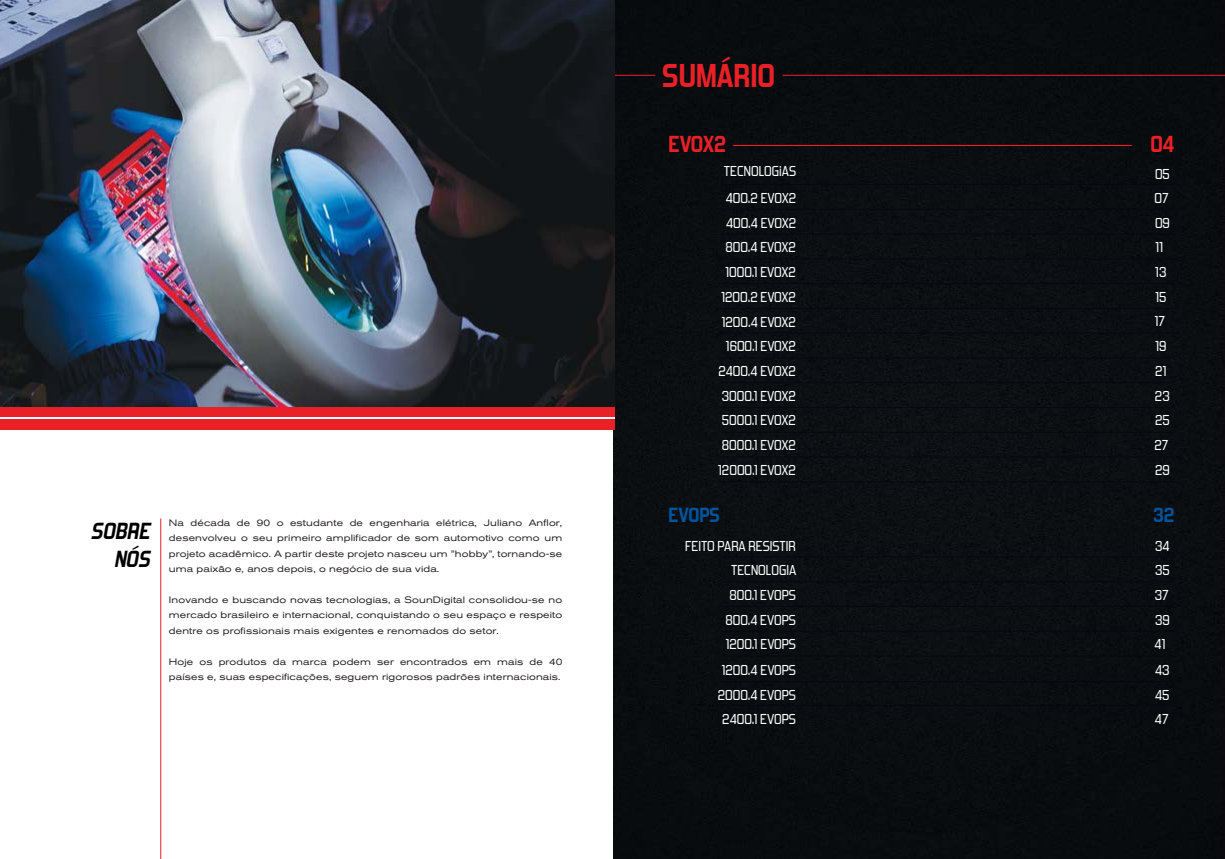
<style>
.page{position:relative;width:1225px;height:859px;background:#fff}
.page>*{position:absolute;margin:0;border:0;box-sizing:border-box;transform-origin:0 0}
.t1{font:700 32.8px "Forgotten Futurist Rg";color:#eb2027}
.t2{font:italic 700 23.1px/27.8px "Forgotten Futurist Rg";color:#000;text-align:right}
.t3{font:700 23px "Forgotten Futurist Rg";color:#eb2027}
.t4{font:700 20.4px "Forgotten Futurist Rg";color:#00549f}
.t5{font:14.3px/24.7px "Forgotten Futurist Rg";color:#fff}
.t6{font:expanded 9.3px/15.4px "Akzidenz Grotesk BQ";letter-spacing:.015em;color:#231f20;text-align:justify}
</style>
<div class="page">
<div style="left:613px;top:0;width:612px;height:859px;background:#0a0e11"></div>
<hr style="left:782px;top:75px;width:443px;height:1px;background:#ea2027">
<hr style="left:613px;top:75px;width:42px;height:1px;background:#ea2027">
<hr style="left:721px;top:556px;width:453px;height:1px;background:#060a10">
<hr style="left:721px;top:581px;width:453px;height:1px;background:#060a10">
<hr style="left:721px;top:606px;width:453px;height:1px;background:#060a10">
<hr style="left:721px;top:631px;width:453px;height:1px;background:#060a10">
<hr style="left:721px;top:655px;width:453px;height:1px;background:#060a10">
<hr style="left:720px;top:681px;width:453px;height:1px;background:#060a10">
<hr style="left:720px;top:705px;width:454px;height:1px;background:#060a10">
<hr style="left:733px;top:145px;width:398px;height:1px;background:#ea2027">
<hr style="left:721px;top:209px;width:453px;height:1px;background:#060a10">
<hr style="left:721px;top:234px;width:453px;height:1px;background:#060a10">
<hr style="left:721px;top:184px;width:453px;height:1px;background:#060a10">
<hr style="left:721px;top:258px;width:453px;height:1px;background:#060a10">
<hr style="left:721px;top:283px;width:453px;height:1px;background:#060a10">
<hr style="left:721px;top:308px;width:453px;height:1px;background:#060a10">
<hr style="left:721px;top:333px;width:453px;height:1px;background:#060a10">
<hr style="left:721px;top:357px;width:453px;height:1px;background:#060a10">
<hr style="left:721px;top:382px;width:453px;height:1px;background:#060a10">
<hr style="left:721px;top:407px;width:453px;height:1px;background:#060a10">
<hr style="left:721px;top:432px;width:453px;height:1px;background:#060a10">
<hr style="left:721px;top:457px;width:453px;height:1px;background:#060a10">
<hr style="left:721px;top:481px;width:453px;height:1px;background:#060a10">
<img style="left:0;top:0;width:614px;height:407px">
<div style="left:0;top:407px;width:614px;height:23px;background:#e92026"></div>
<hr style="left:0;top:418px;width:614px;height:1px;background:#fff">
<hr style="left:160px;top:518px;width:1px;height:341px;background:#e91e26">
<h2 class="t2" style="left:91px;top:517px;width:60px">SOBRE<br>NÓS</h2>
<p class="t6" style="left:169px;top:515px;width:395px">Na década de 90 o estudante de engenharia elétrica, Juliano Anflor, desenvolveu o seu primeiro amplificador de som automotivo como um projeto acadêmico. A partir deste projeto nasceu um ”hobby”, tornando-se uma paixão e, anos depois, o negócio de sua vida.</p>
<p class="t6" style="left:169px;top:592px;width:395px">Inovando e buscando novas tecnologias, a SounDigital consolidou-se no mercado brasileiro e internacional, conquistando o seu espaço e respeito dentre os profissionais mais exigentes e renomados do setor.</p>
<p class="t6" style="left:169px;top:654px;width:395px">Hoje os produtos da marca podem ser encontrados em mais de 40 países e, suas especificações, seguem rigorosos padrões internacionais.</p>
<h1 class="t1" style="left:662px;top:55px;width:114px">SUMÁRIO</h1>
<h3 class="t3" style="left:668px;top:130px;width:59px">EVOX2</h3>
<h3 class="t3" style="left:1150px;top:130px;width:25px">04</h3>
<h3 class="t5" style="left:724px;top:158px;width:74px;line-height:26.7px">TECNOLOGiAS<br>400.2 EVOX2</h3>
<h3 class="t5" style="left:718px;top:210px;width:80px;text-align:center">400.4 EVOX2<br>800.4 EVOX2<br>1000.1 EVOX2<br>1200.2 EVOX2<br>1200.4 EVOX2<br>1600.1 EVOX2<br>2400.4 EVOX2<br>3000.1 EVOX2<br>5000.1 EVOX2<br>8000.1 EVOX2<br>12000.1 EVOX2</h3>
<h3 class="t5" style="left:1154px;top:162px;width:17px">05<br>07<br>09<br>11<br>13<br>15<br>17<br>19<br>21<br>23<br>25<br>27<br>29</h3>
<h3 class="t4" style="left:668px;top:502px;width:53px">EVOPS</h3>
<h3 class="t4" style="left:1153px;top:502px;width:23px">32</h3>
<h3 class="t5" style="left:685px;top:533px;width:112px;text-align:right">FEITO PARA RESISTIR<br>TECNOLOGIA<br>800.1 EVOPS<br>800.4 EVOPS<br>1200.1 EVOPS<br>1200.4 EVOPS<br>2000.4 EVOPS<br>2400.1 EVOPS</h3>
<h3 class="t5" style="left:1154px;top:533px;width:17px">34<br>35<br>37<br>39<br>41<br>43<br>45<br>47</h3>
</div>
